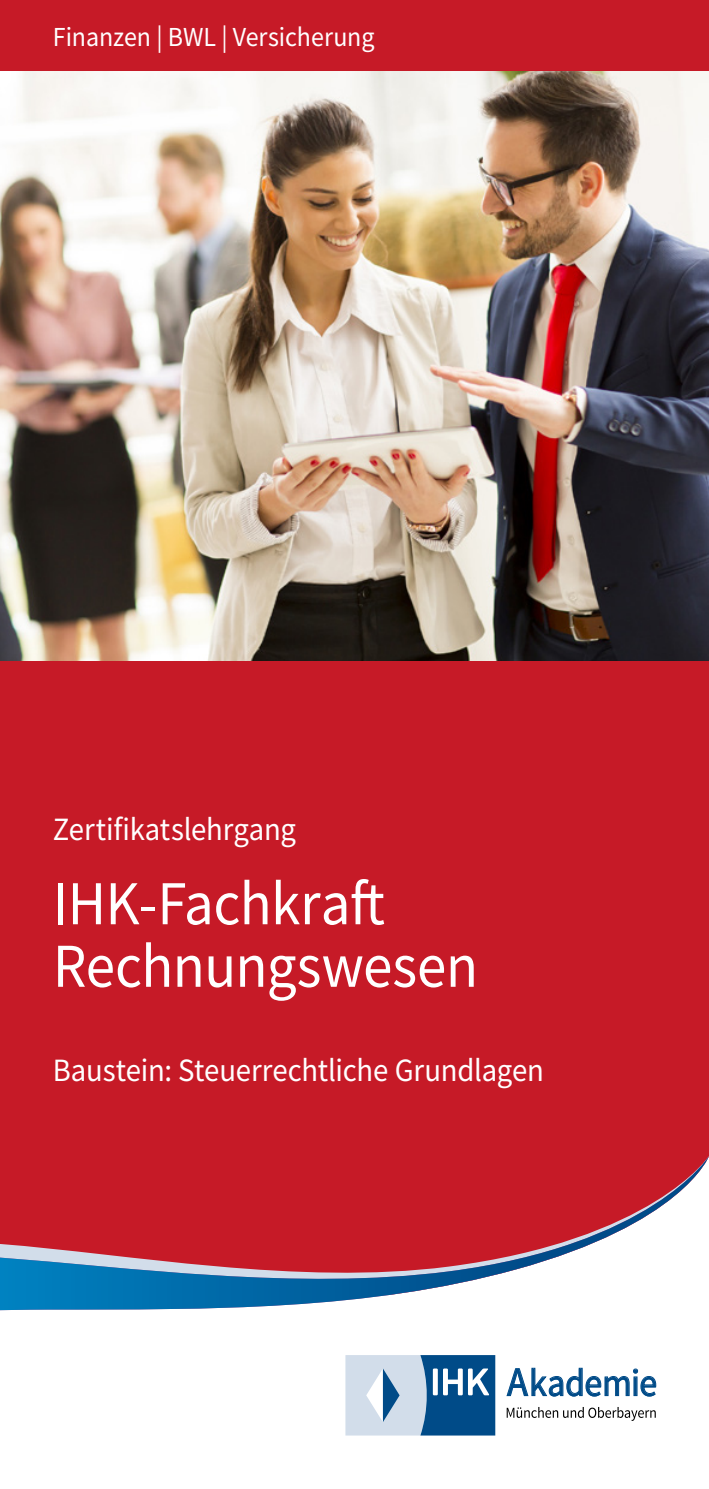
<style>
.page{position:relative;width:709px;height:1489px;background:#fff}
.page>*{position:absolute;margin:0;border:0;box-sizing:border-box;transform-origin:0 0}
.t1{font:62.5px/62.5px "Source Sans Pro";letter-spacing:-.01em;color:#fff;scale:.95 1}
.t2{font:38.5px "Source Sans Pro";letter-spacing:-.01em;color:#004b88;scale:.93 1}
.t3{font:32.5px "Source Sans Pro";letter-spacing:-.005em;color:#fff;scale:.95 1}
.t4{font:27.5px "Source Sans Pro";letter-spacing:-.005em;color:#fff;scale:.95 1}
.s1{font-size:41.25px}
</style>
<div class="page">
<div style="left:0;top:0;width:709px;height:1294px;background:#c61a27"></div>
<svg style="left:0;top:1156px;width:709px;height:154px"></svg>
<img style="left:0;top:71px;width:709px;height:589px">
<svg style="left:506px;top:1407px;width:149px;height:13px"></svg>
<svg style="left:345px;top:1355px;width:150px;height:80px"></svg>
<p class="t4" style="left:53px;top:20px;width:340px">Finanzen | BWL | Versicherung</p>
<p class="t3" style="left:53px;top:809px;width:257px">Zertifikatslehrgang</p>
<h1 class="t1" style="left:53px;top:871px;width:449px">IHK-Fachkraft<br>Rechnungswesen</h1>
<p class="t3" style="left:53px;top:1049px;width:518px">Baustein: Steuerrechtliche Grundlagen</p>
<p class="t2" style="left:507px;top:1358px;width:163px"><span class="s1">A</span>kademie</p>
</div>
